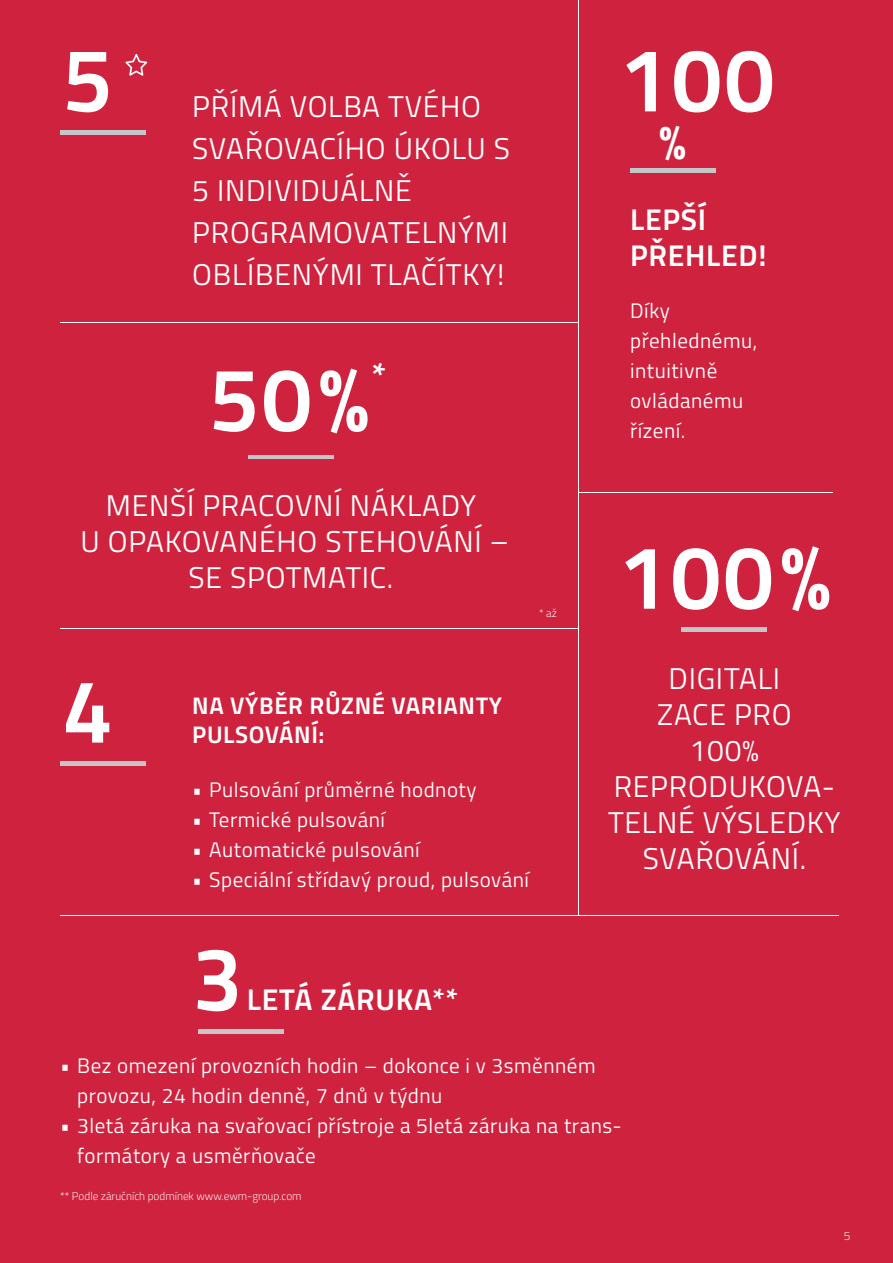
<style>
.page{position:relative;width:893px;height:1263px;background:#cf223e}
.page>*{position:absolute;margin:0;border:0;box-sizing:border-box;transform-origin:0 0}
.t1{font:700 90px "Titillium Text";letter-spacing:.025em;color:#fff}
.t2{font:700 48px "Titillium Text";color:#fff}
.t3{font:700 34.95px "Titillium Text";color:#fff}
.t4{font:30px/36px "Titillium Text";letter-spacing:.025em;color:#fff;text-align:center}
.t5{font:700 30px/36px "Titillium Text";letter-spacing:.025em;color:#fff}
.t6{font:700 24px "Titillium Text";letter-spacing:.025em;color:#fff}
.t7{font:21px/30px "Titillium Text";letter-spacing:.025em;color:#fff}
.t8{font:300 12px "Titillium Text";color:#fff}
.t9{font:300 11.25px "Titillium Text";color:#fff}
</style>
<div class="page">
<hr style="left:60px;top:131px;width:85px;height:4px;background:#c6c6c6">
<hr style="left:60px;top:761px;width:85px;height:4px;background:#c6c6c6">
<div style="left:199px;top:1029px;width:85px;height:5px;background:#c6c6c6"></div>
<hr style="left:248px;top:456px;width:85px;height:3px;background:#c6c6c6">
<hr style="left:60px;top:915px;width:779px;height:1px;background:#fff">
<hr style="left:60px;top:628px;width:519px;height:1px;background:#fff">
<hr style="left:60px;top:322px;width:519px;height:1px;background:#fff">
<hr style="left:578px;top:0;width:1px;height:915px;background:#fff">
<hr style="left:579px;top:492px;width:253px;height:1px;background:#fff">
<hr style="left:630px;top:169px;width:85px;height:4px;background:#c6c6c6">
<hr style="left:682px;top:628px;width:85px;height:4px;background:#c6c6c6">
<svg style="left:125px;top:54px;width:22px;height:22px"></svg>
<h1 class="t1" style="left:62px;top:12px;width:52px">5</h1>
<h3 class="t4" style="left:192px;top:84px;width:319px;line-height:42px;text-align:left">PŘÍMÁ VOLBA TVÉHO<br>SVAŘOVACÍHO ÚKOLU S<br>5 INDIVIDUÁLNĚ<br>PROGRAMOVATELNÝMI<br>OBLÍBENÝMI TLAČÍTKY!</h3>
<h1 class="t1" style="left:209px;top:331px;width:162px">50%</h1>
<h3 class="t3" style="left:371px;top:350px;width:16px">*</h3>
<h3 class="t4" style="left:81px;top:486px;width:430px">MENŠÍ PRACOVNÍ NÁKLADY<br>U OPAKOVANÉHO STEHOVÁNÍ –<br>SE SPOTMATIC.</h3>
<p class="t9" style="left:539px;top:605px;width:19px">* až</p>
<h1 class="t1" style="left:62px;top:643px;width:52px">4</h1>
<p class="t6" style="left:192px;top:687px;width:311px">NA VÝBĚR RŮZNÉ VARIANTY</p>
<p class="t6" style="left:192px;top:716px;width:134px">PULSOVÁNÍ:</p>
<p class="t7" style="left:192px;top:773px;width:286px">• Pulsování průměrné hodnoty</p>
<p class="t7" style="left:192px;top:803px;width:194px">• Termické pulsování</p>
<p class="t7" style="left:192px;top:833px;width:229px">• Automatické pulsování</p>
<p class="t7" style="left:192px;top:863px;width:338px">• Speciální střídavý proud, pulsování</p>
<h1 class="t1" style="left:192px;top:911px;width:52px">3</h1>
<h3 class="t5" style="left:247px;top:980px;width:213px">LETÁ ZÁRUKA**</h3>
<h1 class="t1" style="left:619px;top:12px;width:157px">100</h1>
<h2 class="t2" style="left:659px;top:106px;width:28px">%</h2>
<h3 class="t5" style="left:630px;top:199px;width:138px">LEPŠÍ<br>PŘEHLED!</h3>
<p class="t7" style="left:630px;top:295px;width:129px">Díky přehlednému, intuitivně ovládanému řízení.</p>
<h1 class="t1" style="left:618px;top:509px;width:214px">100%</h1>
<h3 class="t4" style="left:608px;top:659px;width:234px">DIGITALI<br>ZACE PRO<br>100%<br>REPRODUKOVA-<br>TELNÉ VÝSLEDKY<br>SVAŘOVÁNÍ.</h3>
<p class="t7" style="left:77px;top:1050px;width:520px;text-indent:-17px">• Bez omezení provozních hodin – dokonce i v 3směnném provozu, 24 hodin denně, 7 dnů v týdnu</p>
<p class="t7" style="left:77px;top:1110px;width:546px;text-indent:-17px">• 3letá záruka na svařovací přístroje a 5letá záruka na trans&shy;formátory a usměrňovače</p>
<p class="t9" style="left:60px;top:1188px;width:243px">** Podle záručních podmínek www.ewm-group.com</p>
<p class="t8" style="left:844px;top:1227px;width:8px">5</p>
</div>
